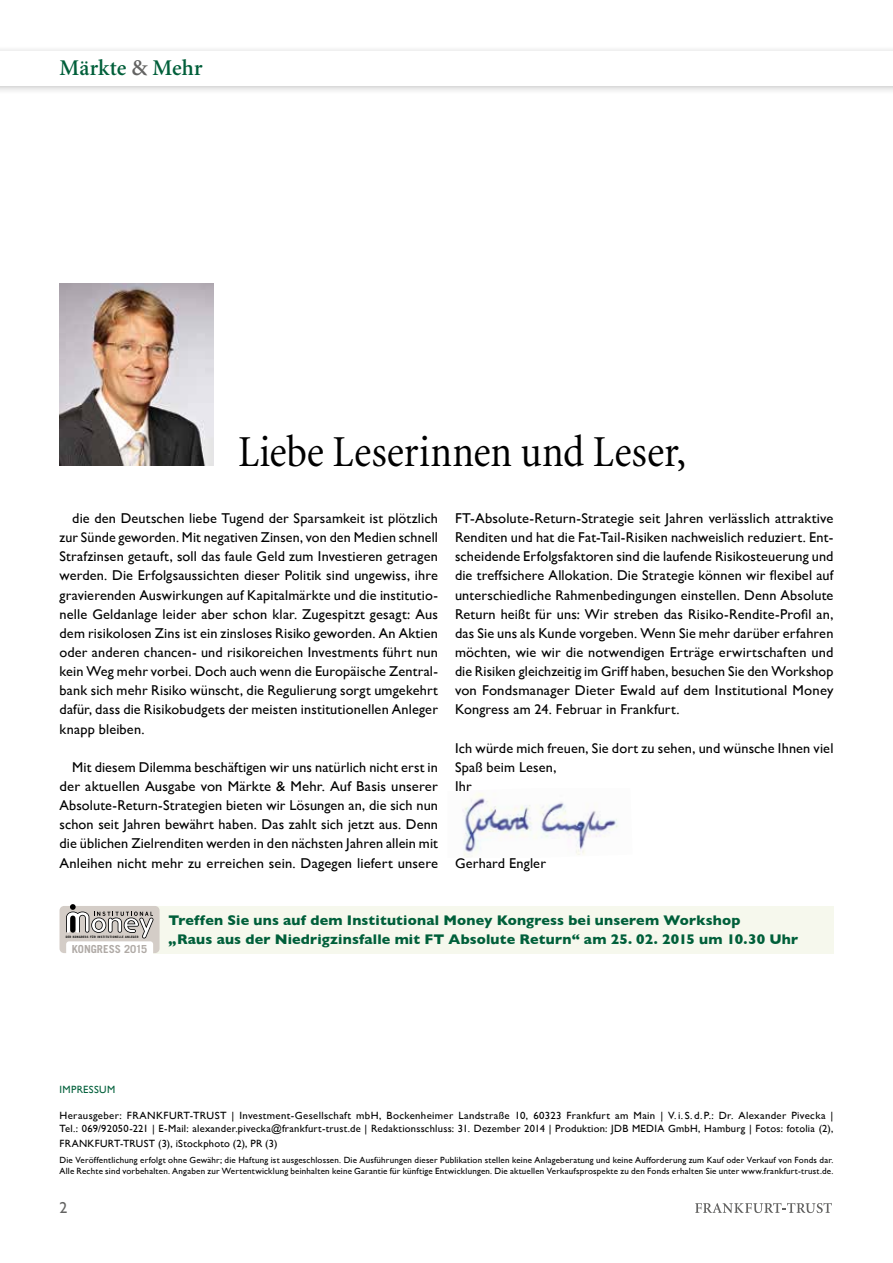
<style>
.page{position:relative;width:893px;height:1263px;background:#fff}
.page>*{position:absolute;margin:0;border:0;box-sizing:border-box;transform-origin:0 0}
.t1{font:condensed 45px "Minion";letter-spacing:-.005em;color:#000}
.t2{font:600 22.5px "Minion";color:#005f3a}
.t3{font:15.75px "Gill Sans";color:#636362}
.t4{font:14.25px/19.2px "Gill Sans";letter-spacing:.01em;color:#000;text-align:justify}
.t5{font:700 14.25px/19.2px "Gill Sans";letter-spacing:.015em;color:#005f3a}
.t6{font:700 11.1px "Trade Gothic";color:#b0aaa6}
.t7{font:10.5px/13.5px "Gill Sans";letter-spacing:.025em;color:#000}
.t8{font:10.5px "Gill Sans";letter-spacing:.035em;color:#005f3a}
.t9{font:9px/11.1px "Gill Sans";letter-spacing:.02em;color:#000}
.t10{font:700 3.15px "Trade Gothic";letter-spacing:.09em;color:#000}
.s1{color:#636362}
</style>
<div class="page">
<svg style="left:695px;top:1203px;width:137px;height:10px"></svg>
<div style="left:0;top:45px;width:893px;height:51px;background:#000;opacity:.25"></div>
<div style="left:0;top:51px;width:893px;height:34px;background:#fff"></div>
<img style="left:60px;top:283px;width:154px;height:183px">
<img style="left:462px;top:793px;width:156px;height:65px">
<div style="left:137px;top:906px;width:696px;height:47px;background:#f6f8ed"></div>
<div style="left:60px;top:906px;width:100px;height:47px;background:#d4cdc7;border-radius:5px"></div>
<svg style="left:66px;top:904px;width:88px;height:34px"></svg>
<div style="left:66px;top:941px;width:87px;height:15px;background:#fff;border-radius:3px"></div>
<h2 class="t2" style="left:60px;top:57px;width:145px">Märkte <span class="s1">&amp;</span> Mehr</h2>
<h1 class="t1" style="left:238px;top:428px;width:450px">Liebe Leserinnen und Leser,</h1>
<p class="t4" style="left:60px;top:508px;width:380px;text-indent:13px">die den Deutschen liebe Tugend der Sparsamkeit ist plötzlich zur Sünde geworden. Mit negativen Zinsen, von den Medien schnell Strafzinsen getauft, soll das faule Geld zum Investieren getragen werden. Die Erfolgsaussichten dieser Politik sind ungewiss, ihre gravierenden Auswirkungen auf Kapitalmärkte und die institutio&shy;nelle Geldanlage leider aber schon klar. Zugespitzt gesagt: Aus dem risikolosen Zins ist ein zinsloses Risiko geworden. An Aktien oder anderen chancen- und risikoreichen Investments führt nun kein Weg mehr vorbei. Doch auch wenn die Europäische Zentral&shy;bank sich mehr Risiko wünscht, die Regulierung sorgt umgekehrt dafür, dass die Risikobudgets der meisten institutionellen Anleger knapp bleiben.</p>
<p class="t4" style="left:60px;top:757px;width:380px;text-indent:13px">Mit diesem Dilemma beschäftigen wir uns natürlich nicht erst in der aktuellen Ausgabe von Märkte &amp; Mehr. Auf Basis unserer Absolute-Return-Strategien bieten wir Lösungen an, die sich nun schon seit Jahren bewährt haben. Das zahlt sich jetzt aus. Denn die üblichen Zielrenditen werden in den nächsten Jahren allein mit Anleihen nicht mehr zu erreichen sein. Dagegen liefert unsere</p>
<p class="t4" style="left:455px;top:508px;width:380px">FT-Absolute-Return-Strategie seit Jahren verlässlich attraktive Renditen und hat die Fat-Tail-Risiken nachweislich reduziert. Ent&shy;scheidende Erfolgsfaktoren sind die laufende Risikosteuerung und die treffsichere Allokation. Die Strategie können wir flexibel auf unterschiedliche Rahmenbedingungen einstellen. Denn Absolute Return heißt für uns: Wir streben das Risiko-Rendite-Profil an, das Sie uns als Kunde vorgeben. Wenn Sie mehr darüber erfahren möchten, wie wir die notwendigen Erträge erwirtschaften und die Risiken gleichzeitig im Griff haben, besuchen Sie den Workshop von Fondsmanager Dieter Ewald auf dem Institutional Money Kongress am 24. Februar in Frankfurt.</p>
<p class="t4" style="left:455px;top:738px;width:380px;text-align:left">Ich würde mich freuen, Sie dort zu sehen, und wünsche Ihnen viel<br>Spaß beim Lesen,<br>Ihr</p>
<p class="t4" style="left:455px;top:853px;width:92px">Gerhard Engler</p>
<p class="t10" style="left:66px;top:935px;width:74px">DER KONGRESS FÜR INSTITUTIONELLE ANLEGER</p>
<p class="t6" style="left:72px;top:942px;width:77px">KONGRESS 2015</p>
<p class="t5" style="left:169px;top:910px;width:631px">Treffen Sie uns auf dem Institutional Money Kongress bei unserem Workshop<br>„Raus aus der Niedrigzinsfalle mit FT Absolute Return“ am 25. 02. 2015 um 10.30 Uhr</p>
<p class="t8" style="left:60px;top:1083px;width:56px">Impressum</p>
<p class="t7" style="left:60px;top:1108px;width:775px">Herausgeber: FRANKFURT-TRUST | Investment-Gesellschaft mbH, Bockenheimer Landstraße 10, 60323 Frankfurt am Main | V.i.S.d.P.: Dr. Alexander Pivecka |<br>Tel.: 069/92050-221 | E-Mail: alexander.pivecka@frankfurt-trust.de | Redaktionsschluss: 31. Dezember 2014 | Produktion: JDB MEDIA GmbH, Hamburg | Fotos: fotolia (2),</p>
<p class="t7" style="left:60px;top:1137px;width:219px">FRANKFURT-TRUST (3), iStockphoto (2), PR (3)</p>
<p class="t9" style="left:60px;top:1154px;width:775px">Die Veröffentlichung erfolgt ohne Gewähr; die Haftung ist ausgeschlossen. Die Ausführungen dieser Publikation stellen keine Anlageberatung und keine Aufforderung zum Kauf oder Verkauf von Fonds dar.<br>Alle Rechte sind vorbehalten. Angaben zur Wertentwicklung beinhalten keine Garantie für künftige Entwicklungen. Die aktuellen Verkaufsprospekte zu den Fonds erhalten Sie unter www.frankfurt-trust.de.</p>
<p class="t3" style="left:60px;top:1198px;width:9px">2</p>
</div>
